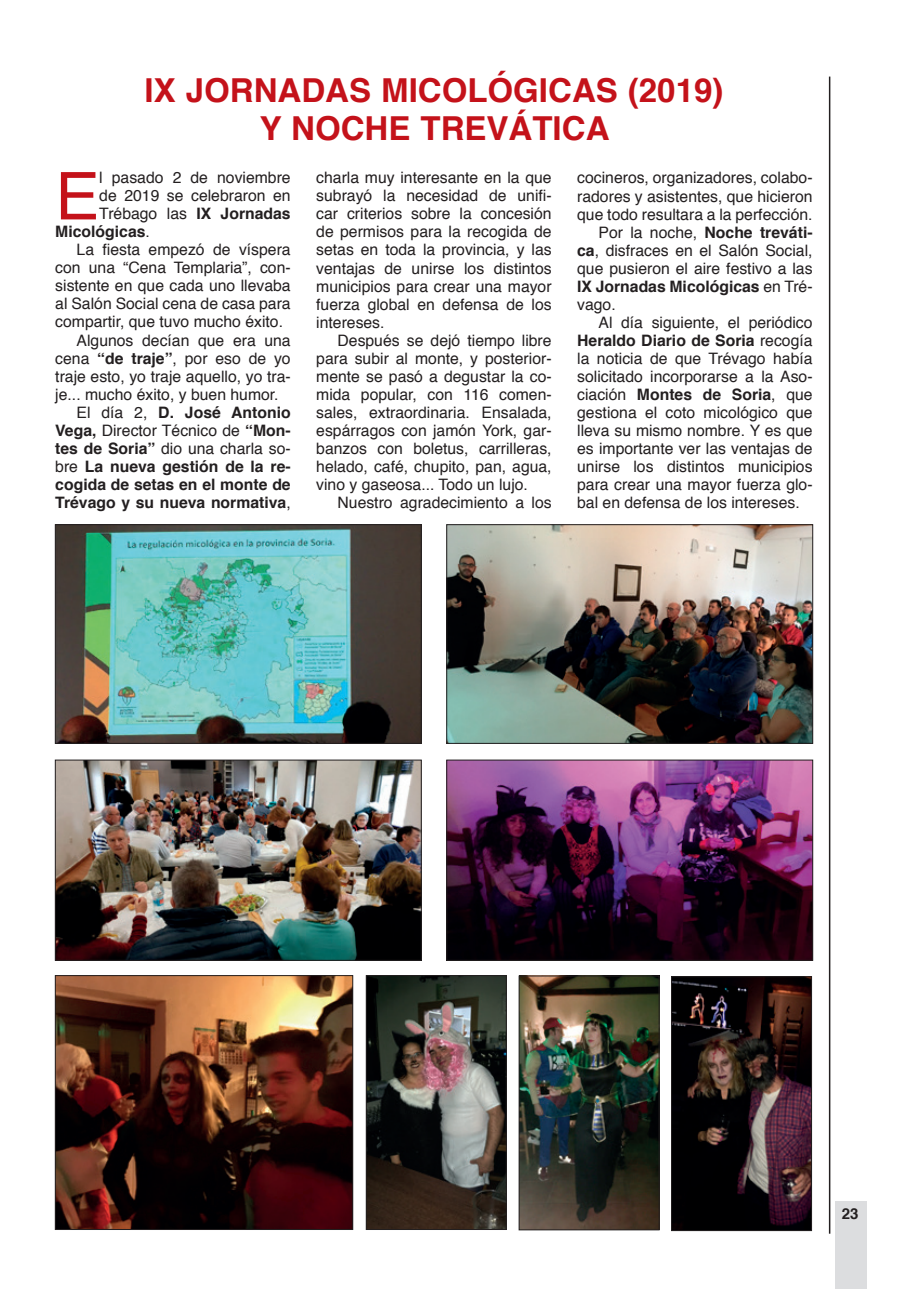
<style>
.page{position:relative;width:919px;height:1289px;background:#fff}
.page>*{position:absolute;margin:0;border:0;box-sizing:border-box;transform-origin:0 0}
.t1{font:66px "Helvetica";color:#c4121a}
.t2{font:700 33px/37.5px "Helvetica";color:#c4121a;text-align:center}
.t3{font:15.75px/18px "Helvetica";color:#231f20;text-align:justify}
.t4{font:700 15.75px "Helvetica";color:#231f20}
.t5{font:700 15px "Helvetica";color:#231f20}
.s1{font-weight:700}
.s2{font-weight:400}
</style>
<div class="page">
<div style="left:835px;top:1200px;width:32px;height:88px;background:#dcdddf"></div>
<hr style="left:828px;top:77px;width:2px;height:1156px;background:#231f20">
<img style="left:57px;top:526px;width:362px;height:215px">
<div style="left:55px;top:524px;width:366px;height:219px;border:1px solid #231f20"></div>
<img style="left:57px;top:761px;width:362px;height:197px">
<div style="left:55px;top:759px;width:366px;height:201px;border:1px solid #231f20"></div>
<img style="left:57px;top:977px;width:294px;height:250px">
<div style="left:55px;top:975px;width:298px;height:254px;border:1px solid #231f20"></div>
<img style="left:448px;top:526px;width:363px;height:215px">
<div style="left:446px;top:524px;width:367px;height:219px;border:1px solid #231f20"></div>
<img style="left:448px;top:761px;width:363px;height:197px">
<div style="left:446px;top:759px;width:367px;height:201px;border:1px solid #231f20"></div>
<img style="left:368px;top:977px;width:136px;height:250px">
<div style="left:366px;top:975px;width:140px;height:254px;border:1px solid #231f20"></div>
<img style="left:520px;top:977px;width:137px;height:251px">
<div style="left:518px;top:975px;width:141px;height:255px;border:1px solid #231f20"></div>
<img style="left:673px;top:978px;width:136px;height:250px">
<div style="left:671px;top:976px;width:140px;height:254px;border:1px solid #231f20"></div>
<h2 class="t2" style="left:144px;top:72px;width:580px">IX JORNADAS MICOLÓGICAS (2019)<br>Y NOCHE TREVÁTICA</h2>
<h1 class="t1" style="left:55px;top:145px;width:45px">E</h1>
<p class="t3" style="left:99px;top:169px;width:193px">l pasado 2 de noviembre</p>
<p class="t3" style="left:99px;top:187px;width:193px">de 2019 se celebraron en</p>
<p class="t3" style="left:99px;top:205px;width:193px">Trébago las <span class="s1">IX Jornadas</span></p>
<p class="t4" style="left:55px;top:219px;width:96px">Micológicas<span class="s2">.</span></p>
<p class="t3" style="left:77px;top:241px;width:216px">La fiesta empezó de víspera</p>
<p class="t3" style="left:55px;top:259px;width:237px">con una “Cena Templaria”, con-</p>
<p class="t3" style="left:55px;top:277px;width:237px">sistente en que cada uno llevaba</p>
<p class="t3" style="left:55px;top:295px;width:237px">al Salón Social cena de casa para</p>
<p class="t3" style="left:55px;top:313px;width:229px">compartir, que tuvo mucho éxito.</p>
<p class="t3" style="left:77px;top:331px;width:216px">Algunos decían que era una</p>
<p class="t3" style="left:55px;top:349px;width:237px">cena <span class="s1">“de traje”</span>, por eso de yo</p>
<p class="t3" style="left:55px;top:367px;width:237px">traje esto, yo traje aquello, yo tra-</p>
<p class="t3" style="left:55px;top:385px;width:225px">je... mucho éxito, y buen humor.</p>
<p class="t4" style="left:77px;top:399px;width:216px"><span class="s2">El día 2,</span> D. José Antonio</p>
<p class="t3" style="left:55px;top:421px;width:237px"><span class="s1">Vega,</span> Director Técnico de <span class="s1">“Mon-</span></p>
<p class="t3" style="left:55px;top:439px;width:237px"><span class="s1">tes de Soria”</span> dio una charla so-</p>
<p class="t4" style="left:55px;top:453px;width:237px"><span class="s2">bre</span> La nueva gestión de la re-</p>
<p class="t4" style="left:55px;top:471px;width:237px">cogida de setas en el monte de</p>
<p class="t4" style="left:55px;top:489px;width:237px">Trévago y su nueva normativa<span class="s2">,</span></p>
<p class="t3" style="left:316px;top:169px;width:237px">charla muy interesante en la que subrayó la necesidad de unifi&shy;car criterios sobre la concesión de permisos para la recogida de setas en toda la provincia, y las ventajas de unirse los distintos municipios para crear una mayor fuerza global en defensa de los intereses.</p>
<p class="t3" style="left:316px;top:331px;width:237px;text-indent:21px">Después se dejó tiempo libre para subir al monte, y posterior&shy;mente se pasó a degustar la co&shy;mida popular, con 116 comen&shy;sales, extraordinaria. Ensalada, espárragos con jamón York, gar&shy;banzos con boletus, carrilleras, helado, café, chupito, pan, agua, vino y gaseosa... Todo un lujo.</p>
<p class="t3" style="left:337px;top:493px;width:216px">Nuestro agradecimiento a los</p>
<p class="t3" style="left:577px;top:169px;width:237px">cocineros, organizadores, colabo-</p>
<p class="t3" style="left:577px;top:187px;width:237px">radores y asistentes, que hicieron</p>
<p class="t3" style="left:577px;top:205px;width:237px">que todo resultara a la perfección.</p>
<p class="t4" style="left:598px;top:219px;width:215px"><span class="s2">Por la noche,</span> Noche treváti-</p>
<p class="t3" style="left:577px;top:241px;width:237px"><span class="s1">ca</span>, disfraces en el Salón Social,</p>
<p class="t3" style="left:577px;top:259px;width:237px">que pusieron el aire festivo a las</p>
<p class="t4" style="left:577px;top:273px;width:237px">IX Jornadas Micológicas <span class="s2">en Tré-</span></p>
<p class="t3" style="left:577px;top:295px;width:40px">vago.</p>
<p class="t3" style="left:598px;top:313px;width:216px">Al día siguiente, el periódico</p>
<p class="t4" style="left:577px;top:327px;width:237px">Heraldo Diario de Soria <span class="s2">recogía</span></p>
<p class="t3" style="left:577px;top:349px;width:237px">la noticia de que Trévago había</p>
<p class="t3" style="left:577px;top:367px;width:237px">solicitado incorporarse a la Aso-</p>
<p class="t4" style="left:577px;top:381px;width:237px"><span class="s2">ciación</span> Montes de Soria<span class="s2">, que</span></p>
<p class="t3" style="left:577px;top:403px;width:237px">gestiona el coto micológico que</p>
<p class="t3" style="left:577px;top:421px;width:237px">lleva su mismo nombre. Y es que</p>
<p class="t3" style="left:577px;top:439px;width:237px">es importante ver las ventajas de</p>
<p class="t3" style="left:577px;top:457px;width:237px">unirse los distintos municipios</p>
<p class="t3" style="left:577px;top:475px;width:237px">para crear una mayor fuerza glo-</p>
<p class="t3" style="left:577px;top:493px;width:224px">bal en defensa de los intereses.</p>
<p class="t5" style="left:841px;top:1201px;width:18px">23</p>
</div>
